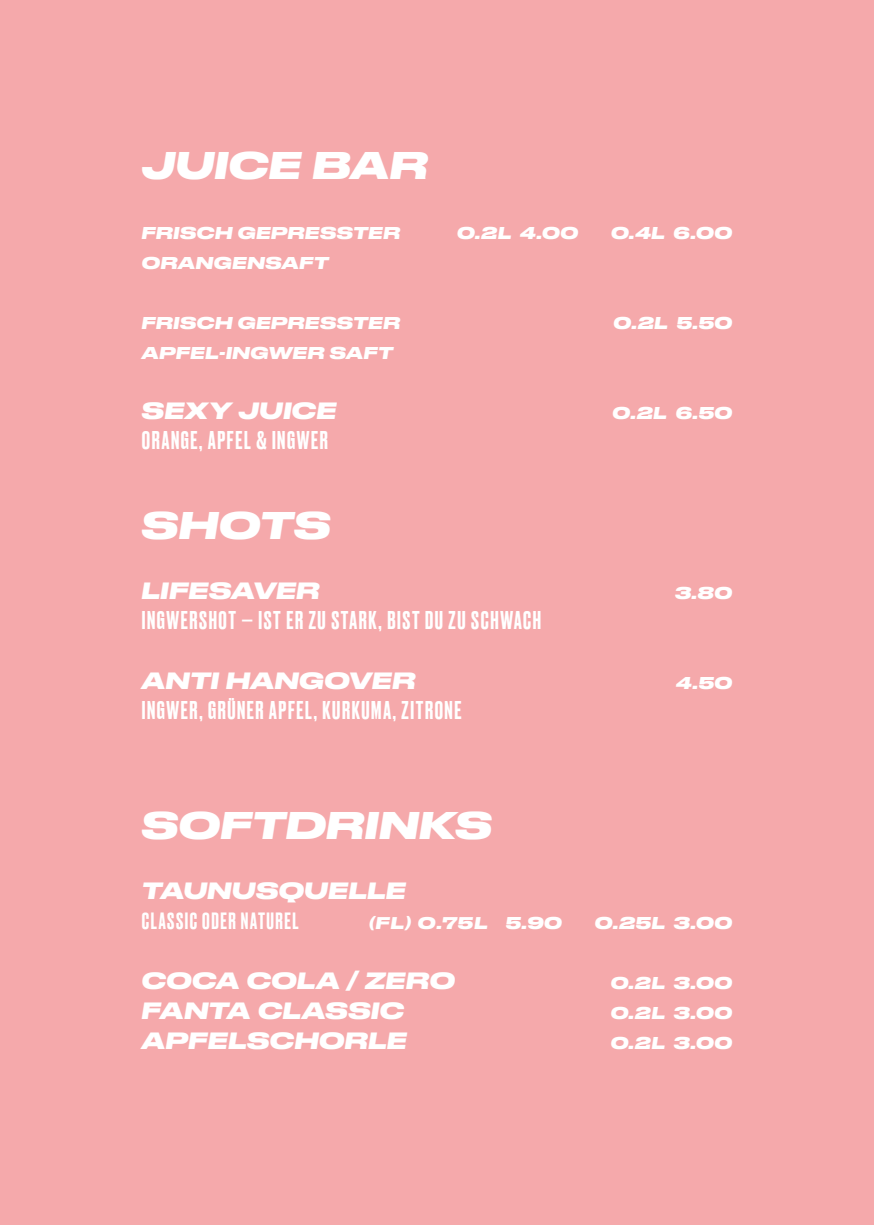
<style>
.page{position:relative;width:874px;height:1225px;background:#fff}
.page>*{position:absolute;margin:0;border:0;box-sizing:border-box;transform-origin:0 0}
.t1{font:italic 700 36px "Druk Wide TT";letter-spacing:.02em;color:#fff}
.Body{font:500 24px "Druk TT";letter-spacing:.07em;color:#fff}
.t2{font:italic 700 22px "Druk Wide TT";letter-spacing:.025em;color:#fff}
.t3{font:500 22px "Druk TT";letter-spacing:.07em;color:#fff}
.Price{font:italic 700 16px "Druk Wide TT";letter-spacing:.04em;color:#fff}
.Price-2{font:italic 700 16px "Druk Wide";color:#fff}
.s1{font-family:"Druk Wide TT"}
</style>
<div class="page">
<div style="left:0;top:0;width:873px;height:1225px;background:#f5a9ab"></div>
<p class="t1" style="left:142px;top:136px;width:287px">JUICE BAR</p>
<p class="Price" style="left:142px;top:220px;width:260px">FRISCH GEPRESSTER</p>
<p class="Price" style="left:142px;top:250px;width:188px">ORANGENSAFT</p>
<p class="Price" style="left:142px;top:310px;width:260px">FRISCH GEPRESSTER</p>
<p class="Price" style="left:142px;top:340px;width:253px">APFEL-INGWER SAFT</p>
<p class="t2" style="left:142px;top:393px;width:196px">SEXY JUICE</p>
<p class="Body" style="left:142px;top:424px;width:187px">ORANGE, APFEL &amp; INGWER</p>
<p class="t1" style="left:142px;top:496px;width:190px">SHOTS</p>
<p class="Price" style="left:457px;top:220px;width:122px">0.2L 4.00</p>
<p class="Price" style="left:610px;top:220px;width:122px">0.4L 6.00</p>
<p class="Price" style="left:613px;top:310px;width:120px">0.2L 5.50</p>
<p class="Price" style="left:612px;top:400px;width:121px">0.2L 6.50</p>
<p class="t2" style="left:142px;top:573px;width:179px">LIFESAVER</p>
<p class="Body" style="left:142px;top:604px;width:400px">INGWERSHOT — IST ER ZU STARK, BIST DU ZU SCHWACH</p>
<p class="t2" style="left:142px;top:663px;width:275px">ANTI HANGOVER</p>
<p class="Body" style="left:142px;top:694px;width:321px">INGWER, GRÜNER APFEL, KURKUMA, ZITRONE</p>
<p class="t1" style="left:142px;top:796px;width:351px">SOFTDRINKS</p>
<p class="Price" style="left:674px;top:580px;width:58px">3.80</p>
<p class="Price" style="left:676px;top:670px;width:57px">4.50</p>
<p class="t2" style="left:142px;top:873px;width:265px">TAUNUSQUELLE</p>
<p class="t3" style="left:142px;top:906px;width:158px">CLASSIC ODER NATUREL</p>
<p class="Price-2" style="left:369px;top:910px;width:194px">(FL) 0.75L <span class="s1">5.90</span></p>
<p class="Price" style="left:594px;top:910px;width:139px">0.25L 3.00</p>
<p class="t2" style="left:142px;top:963px;width:314px">COCA COLA / ZERO</p>
<p class="t2" style="left:142px;top:993px;width:263px">FANTA CLASSIC</p>
<p class="t2" style="left:142px;top:1023px;width:266px">APFELSCHORLE</p>
<p class="Price" style="left:610px;top:970px;width:123px">0.2L 3.00</p>
<p class="Price" style="left:610px;top:1000px;width:123px">0.2L 3.00</p>
<p class="Price" style="left:610px;top:1030px;width:123px">0.2L 3.00</p>
</div>
